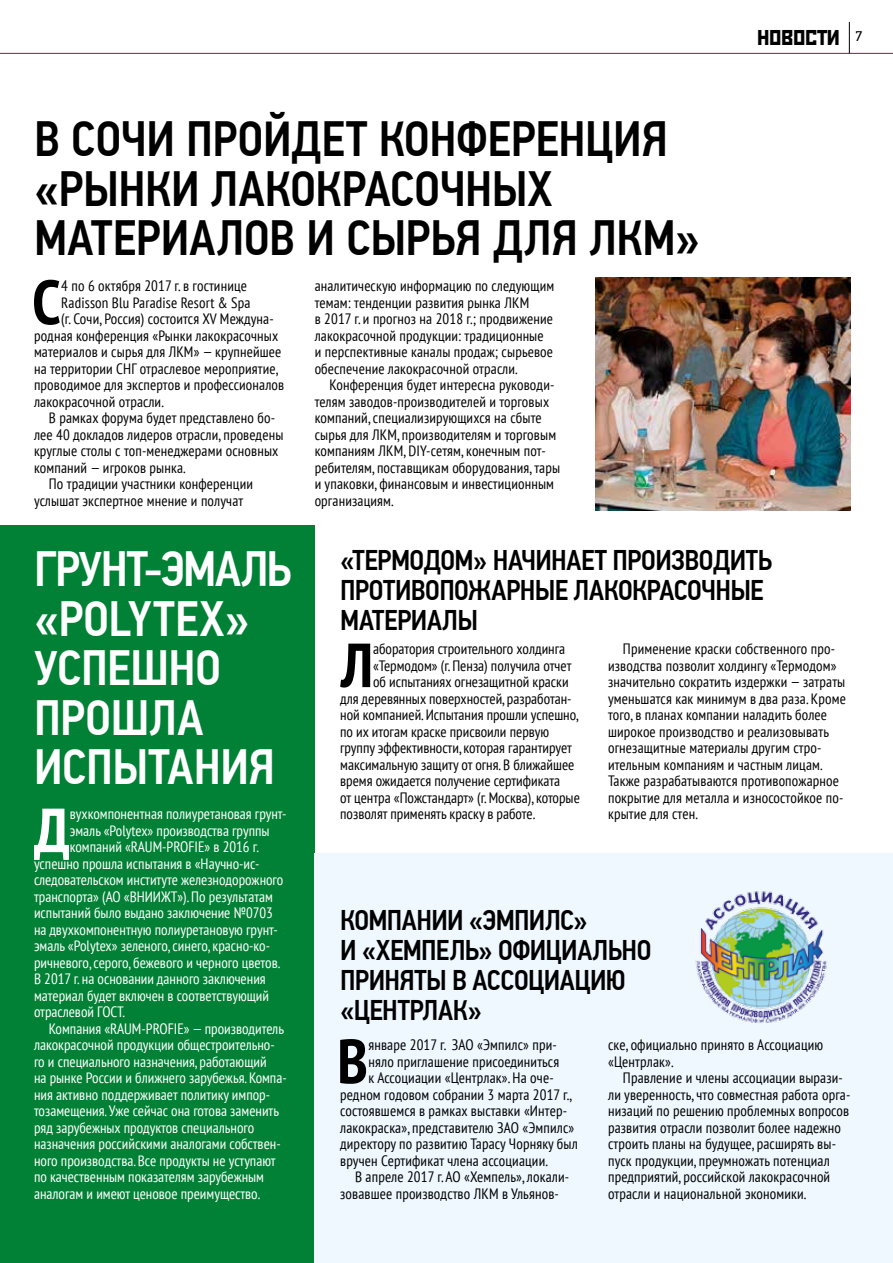
<style>
.page{position:relative;width:893px;height:1263px;background:#fff}
.page>*{position:absolute;margin:0;border:0;box-sizing:border-box;transform-origin:0 0}
.t1{font:700 condensed 62.1px "PT Sans";color:#000}
.t2{font:700 condensed 62.1px "PT Sans";color:#fff}
.t3{font:500 49.5px/49.5px "PF Din Text Cond Pro";letter-spacing:-.005em;color:#000}
.t4{font:500 49.5px/49.5px "PF Din Text Cond Pro";letter-spacing:-.005em;color:#fff}
.t5{font:500 28.5px/30px "PF Din Text Cond Pro";letter-spacing:-.02em;color:#000}
.t6{font:21.45px "Rodchenko C";letter-spacing:-.05em;color:#000}
.t7{font:condensed 15px/16.5px "PT Sans";letter-spacing:.01em;color:#000}
.t8{font:condensed 15px "PT Sans";color:#fff}
</style>
<div class="page">
<div style="left:0;top:525px;width:315px;height:738px;background:#008135"></div>
<div style="left:315px;top:853px;width:578px;height:410px;background:#eef8fe"></div>
<hr style="left:0;top:53px;width:893px;height:1px;background:#a61410">
<hr style="left:849px;top:22px;width:1px;height:31px;background:#000">
<img style="left:595px;top:277px;width:255px;height:233px">
<img style="left:695px;top:891px;width:132px;height:132px">
<h2 class="t3" style="left:34px;top:115px;width:667px">В СОЧИ ПРОЙДЕТ КОНФЕРЕНЦИЯ «РЫНКИ ЛАКОКРАСОЧНЫХ<br>МАТЕРИАЛОВ И СЫРЬЯ ДЛЯ ЛКМ»</h2>
<h1 class="t1" style="left:32px;top:261px;width:30px">С</h1>
<p class="t7" style="left:61px;top:277px;width:187px">4 по 6 октября 2017 г. в гостинице</p>
<p class="t7" style="left:61px;top:294px;width:191px">Radisson Blu Paradise Resort &amp; Spa</p>
<p class="t7" style="left:61px;top:310px;width:214px">(г. Сочи, Россия) состоится XV Междуна-</p>
<p class="t7" style="left:34px;top:327px;width:246px">родная конференция «Рынки лакокрасочных</p>
<p class="t7" style="left:34px;top:343px;width:249px">материалов и сырья для ЛКМ» — крупнейшее</p>
<p class="t7" style="left:34px;top:360px;width:246px">на территории СНГ отраслевое мероприятие,</p>
<p class="t7" style="left:34px;top:376px;width:252px">проводимое для экспертов и профессионалов</p>
<p class="t7" style="left:34px;top:393px;width:131px">лакокрасочной отрасли.</p>
<p class="t7" style="left:49px;top:409px;width:228px">В рамках форума будет представлено бо-</p>
<p class="t7" style="left:34px;top:426px;width:251px">лее 40 докладов лидеров отрасли, проведены</p>
<p class="t7" style="left:34px;top:442px;width:246px">круглые столы с топ-менеджерами основных</p>
<p class="t7" style="left:34px;top:459px;width:153px">компаний — игроков рынка.</p>
<p class="t7" style="left:49px;top:475px;width:206px">По традиции участники конференции</p>
<p class="t7" style="left:34px;top:492px;width:211px">услышат экспертное мнение и получат</p>
<p class="t7" style="left:315px;top:277px;width:241px">аналитическую информацию по следующим темам: тенденции развития рынка ЛКМ<br>в 2017 г. и прогноз на 2018 г.; продвижение лакокрасочной продукции: традиционные<br>и перспективные каналы продаж; сырьевое обеспечение лакокрасочной отрасли.</p>
<p class="t7" style="left:315px;top:376px;width:247px;text-indent:15px">Конференция будет интересна руководи&shy;телям заводов-производителей и торговых компаний, специализирующихся на сбыте сырья для ЛКМ, производителям и торговым компаниям ЛКМ, DIY-сетям, конечным пот&shy;ребителям, поставщикам оборудования, тары и упаковки, финансовым и инвестиционным организациям.</p>
<h3 class="t6" style="left:757px;top:25px;width:108px">НОВОСТИ <sup>7</sup></h3>
<h2 class="t4" style="left:34px;top:545px;width:259px">ГРУНТ-ЭМАЛЬ «POLYTEX»<br>УСПЕШНО<br>ПРОШЛА<br>ИСПЫТАНИЯ</h2>
<h1 class="t2" style="left:34px;top:789px;width:37px">Д</h1>
<p class="t8" style="left:70px;top:804px;width:218px">вухкомпонентная полиуретановая грунт-</p>
<p class="t8" style="left:70px;top:821px;width:201px">эмаль «Polytex» производства группы</p>
<p class="t8" style="left:70px;top:837px;width:190px">компаний «RAUM-PROFIE» в 2016 г.</p>
<p class="t8" style="left:34px;top:854px;width:227px">успешно прошла испытания в «Научно-ис-</p>
<p class="t8" style="left:34px;top:870px;width:251px">следовательском институте железнодорожного</p>
<p class="t8" style="left:34px;top:887px;width:240px">транспорта» (АО «ВНИИЖТ»). По результатам</p>
<p class="t8" style="left:34px;top:903px;width:241px">испытаний было выдано заключение №0703</p>
<p class="t8" style="left:34px;top:920px;width:245px">на двухкомпонентную полиуретановую грунт-</p>
<p class="t8" style="left:34px;top:936px;width:238px">эмаль «Polytex» зеленого, синего, красно-ко-</p>
<p class="t8" style="left:34px;top:953px;width:248px">ричневого, серого, бежевого и черного цветов.</p>
<p class="t8" style="left:34px;top:969px;width:233px">В 2017 г. на основании данного заключения</p>
<p class="t8" style="left:34px;top:986px;width:237px">материал будет включен в соответствующий</p>
<p class="t8" style="left:34px;top:1002px;width:92px">отраслевой ГОСТ.</p>
<p class="t8" style="left:49px;top:1019px;width:237px">Компания «RAUM-PROFIE» — производитель</p>
<p class="t8" style="left:34px;top:1035px;width:242px">лакокрасочной продукции общестроительно-</p>
<p class="t8" style="left:34px;top:1052px;width:234px">го и специального назначения, работающий</p>
<p class="t8" style="left:34px;top:1068px;width:254px">на рынке России и ближнего зарубежья. Компа-</p>
<p class="t8" style="left:34px;top:1085px;width:238px">ния активно поддерживает политику импор-</p>
<p class="t8" style="left:34px;top:1101px;width:247px">тозамещения. Уже сейчас она готова заменить</p>
<p class="t8" style="left:34px;top:1118px;width:222px">ряд зарубежных продуктов специального</p>
<p class="t8" style="left:34px;top:1134px;width:248px">назначения российскими аналогами собствен-</p>
<p class="t8" style="left:34px;top:1151px;width:243px">ного производства. Все продукты не уступают</p>
<p class="t8" style="left:34px;top:1167px;width:232px">по качественным показателям зарубежным</p>
<p class="t8" style="left:34px;top:1184px;width:228px">аналогам и имеют ценовое преимущество.</p>
<h3 class="t5" style="left:340px;top:546px;width:433px">«ТЕРМОДОМ» НАЧИНАЕТ ПРОИЗВОДИТЬ<br>ПРОТИВОПОЖАРНЫЕ ЛАКОКРАСОЧНЫЕ<br>МАТЕРИАЛЫ</h3>
<h1 class="t1" style="left:341px;top:624px;width:34px">Л</h1>
<p class="t7" style="left:373px;top:640px;width:194px">аборатория строительного холдинга</p>
<p class="t7" style="left:373px;top:657px;width:200px">«Термодом» (г. Пенза) получила отчет</p>
<p class="t7" style="left:373px;top:673px;width:197px">об испытаниях огнезащитной краски</p>
<p class="t7" style="left:340px;top:690px;width:233px">для деревянных поверхностей, разработан-</p>
<p class="t7" style="left:340px;top:706px;width:240px">ной компанией. Испытания прошли успешно,</p>
<p class="t7" style="left:340px;top:723px;width:211px">по их итогам краске присвоили первую</p>
<p class="t7" style="left:340px;top:739px;width:233px">группу эффективности, которая гарантирует</p>
<p class="t7" style="left:340px;top:756px;width:236px">максимальную защиту от огня. В ближайшее</p>
<p class="t7" style="left:340px;top:772px;width:222px">время ожидается получение сертификата</p>
<p class="t7" style="left:340px;top:789px;width:241px">от центра «Пожстандарт» (г. Москва), которые</p>
<p class="t7" style="left:340px;top:805px;width:196px">позволят применять краску в работе.</p>
<p class="t7" style="left:608px;top:640px;width:239px;text-indent:15px">Применение краски собственного про&shy;изводства позволит холдингу «Термодом» значительно сократить издержки — затраты уменьшатся как минимум в два раза. Кроме того, в планах компании наладить более широкое производство и реализовывать огнезащитные материалы другим стро&shy;ительным компаниям и частным лицам.<br>Также разрабатываются противопожарное покрытие для металла и износостойкое по&shy;крытие для стен.</p>
<h3 class="t5" style="left:340px;top:905px;width:313px">КОМПАНИИ «ЭМПИЛС»<br>И «ХЕМПЕЛЬ» ОФИЦИАЛЬНО<br>ПРИНЯТЫ В АССОЦИАЦИЮ «ЦЕНТРЛАК»</h3>
<h1 class="t1" style="left:337px;top:1020px;width:32px">В</h1>
<p class="t7" style="left:368px;top:1036px;width:190px">январе 2017 г. ЗАО «Эмпилс» при-</p>
<p class="t7" style="left:368px;top:1053px;width:192px">няло приглашение присоединиться</p>
<p class="t7" style="left:368px;top:1069px;width:187px">к Ассоциации «Центрлак». На оче-</p>
<p class="t7" style="left:340px;top:1086px;width:233px">редном годовом собрании 3 марта 2017 г.,</p>
<p class="t7" style="left:340px;top:1102px;width:228px">состоявшемся в рамках выставки «Интер-</p>
<p class="t7" style="left:340px;top:1119px;width:236px">лакокраска», представителю ЗАО «Эмпилс»</p>
<p class="t7" style="left:340px;top:1135px;width:239px">директору по развитию Тарасу Чорняку был</p>
<p class="t7" style="left:340px;top:1152px;width:209px">вручен Сертификат члена ассоциации.</p>
<p class="t7" style="left:355px;top:1168px;width:216px">В апреле 2017 г. АО «Хемпель», локали-</p>
<p class="t7" style="left:340px;top:1185px;width:220px">зовавшее производство ЛКМ в Ульянов-</p>
<p class="t7" style="left:608px;top:1036px;width:217px">ске, официально принято в Ассоциацию «Центрлак».</p>
<p class="t7" style="left:608px;top:1069px;width:244px;text-indent:15px">Правление и члены ассоциации вырази&shy;ли уверенность, что совместная работа орга&shy;низаций по решению проблемных вопросов развития отрасли позволит более надежно строить планы на будущее, расширять вы&shy;пуск продукции, преумножать потенциал предприятий, российской лакокрасочной отрасли и национальной экономики.</p>
</div>
